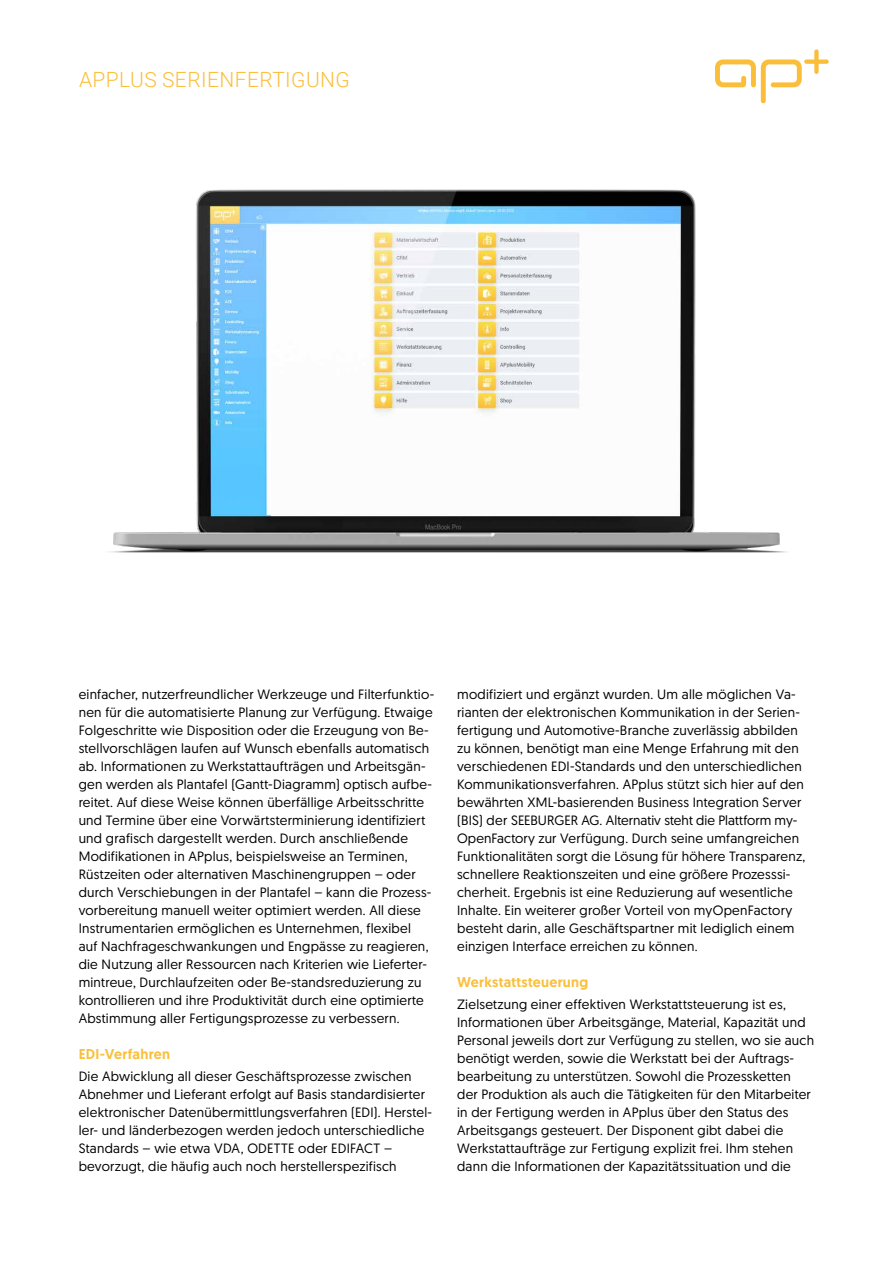
<style>
.page{position:relative;width:893px;height:1263px;background:#fff}
.page>*{position:absolute;margin:0;border:0;box-sizing:border-box;transform-origin:0 0}
.t1{font:300 21px "Roboto";letter-spacing:.02em;color:#fabf3b}
.t2{font:500 14.25px "Geomanist";letter-spacing:.02em;color:#fabf3b}
.t3{font:13.5px/18px "Geomanist";letter-spacing:.02em;color:#000}
</style>
<div class="page">
<svg style="left:715px;top:49px;width:114px;height:54px"></svg>
<img style="left:110px;top:189px;width:677px;height:364px">
<h1 class="t1" style="left:79px;top:65px;width:272px">APPLUS SERIENFERTIGUNG</h1>
<p class="t3" style="left:79px;top:685px;width:357px">einfacher, nutzerfreundlicher Werkzeuge und Filterfunktio&shy;nen für die automatisierte Planung zur Verfügung. Etwaige Folgeschritte wie Disposition oder die Erzeugung von Be&shy;stellvorschlägen laufen auf Wunsch ebenfalls automatisch ab. Informationen zu Werkstattaufträgen und Arbeitsgän&shy;gen werden als Plantafel (Gantt-Diagramm) optisch aufbe&shy;reitet. Auf diese Weise können überfällige Arbeitsschritte und Termine über eine Vorwärtsterminierung identifiziert und grafisch dargestellt werden. Durch anschließende Modifikationen in APplus, beispielsweise an Terminen, Rüstzeiten oder alternativen Maschinengruppen – oder durch Verschiebungen in der Plantafel – kann die Prozess&shy;vorbereitung manuell weiter optimiert werden. All diese Instrumentarien ermöglichen es Unternehmen, flexibel<br>auf Nachfrageschwankungen und Engpässe zu reagieren, die Nutzung aller Ressourcen nach Kriterien wie Lieferter&shy;mintreue, Durchlaufzeiten oder Be-standsreduzierung zu kontrollieren und ihre Produktivität durch eine optimierte Abstimmung aller Fertigungsprozesse zu verbessern.</p>
<p class="t2" style="left:79px;top:1045px;width:93px">EDI-Verfahren</p>
<p class="t3" style="left:79px;top:1067px;width:355px">Die Abwicklung all dieser Geschäftsprozesse zwischen Abnehmer und Lieferant erfolgt auf Basis standardisierter elektronischer Datenübermittlungsverfahren (EDI). Herstel&shy;ler- und länderbezogen werden jedoch unterschiedliche Standards – wie etwa VDA, ODETTE oder EDIFACT – bevorzugt, die häufig auch noch herstellerspezifisch</p>
<p class="t3" style="left:457px;top:685px;width:350px">modifiziert und ergänzt wurden. Um alle möglichen Va&shy;rianten der elektronischen Kommunikation in der Serien&shy;fertigung und Automotive-Branche zuverlässig abbilden zu können, benötigt man eine Menge Erfahrung mit den verschiedenen EDI-Standards und den unterschiedlichen Kommunikationsverfahren. APplus stützt sich hier auf den bewährten XML-basierenden Business Integration Server (BIS) der SEEBURGER AG. Alternativ steht die Plattform my-OpenFactory zur Verfügung. Durch seine umfangreichen Funktionalitäten sorgt die Lösung für höhere Transparenz, schnellere Reaktionszeiten und eine größere Prozesssi&shy;cherheit. Ergebnis ist eine Reduzierung auf wesentliche Inhalte. Ein weiterer großer Vorteil von myOpenFactory besteht darin, alle Geschäftspartner mit lediglich einem einzigen Interface erreichen zu können.</p>
<p class="t2" style="left:457px;top:973px;width:133px">Werkstattsteuerung</p>
<p class="t3" style="left:457px;top:995px;width:358px">Zielsetzung einer effektiven Werkstattsteuerung ist es, Informationen über Arbeitsgänge, Material, Kapazität und Personal jeweils dort zur Verfügung zu stellen, wo sie auch benötigt werden, sowie die Werkstatt bei der Auftrags&shy;bearbeitung zu unterstützen. Sowohl die Prozessketten der Produktion als auch die Tätigkeiten für den Mitarbeiter in der Fertigung werden in APplus über den Status des Arbeitsgangs gesteuert. Der Disponent gibt dabei die Werkstattaufträge zur Fertigung explizit frei. Ihm stehen dann die Informationen der Kapazitätssituation und die</p>
</div>
